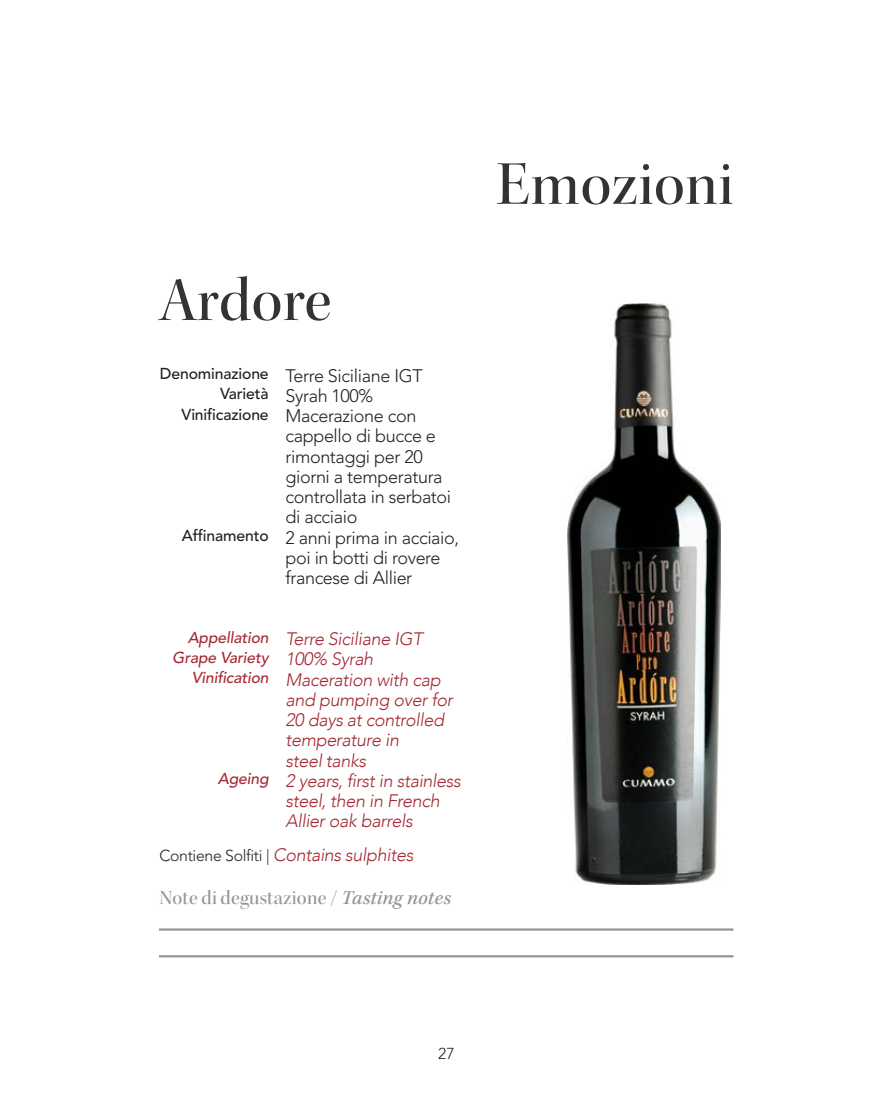
<style>
.page{position:relative;width:893px;height:1117px;background:#fff}
.page>*{position:absolute;margin:0;border:0;box-sizing:border-box;transform-origin:0 0}
.t1{font:63px "Kepler Std Medium Disp";letter-spacing:.005em;color:#313335}
.t2{font:20.25px "Kepler Std Medium Disp";letter-spacing:.01em;color:#939598}
.t3{font:italic 300 18px/20.2px "Avenir";letter-spacing:-.02em;color:#a52a34}
.t4{font:300 18px/20.2px "Avenir";letter-spacing:-.02em;color:#231f20}
.t5{font:500 15.75px "Avenir";letter-spacing:-.01em;color:#231f20}
.t6{font:italic 500 15.75px "Avenir LT Std";letter-spacing:-.01em;color:#a52a34}
.t7{font:300 15.75px "Avenir";color:#231f20}
.s1{font-style:normal;font-size:15.75px;color:#231f20}
.s2{font-family:"Kepler Std";font-weight:500;font-style:italic}
</style>
<div class="page">
<img style="left:567px;top:303px;width:154px;height:580px">
<hr style="left:159px;top:928px;width:574px;height:2px;background:#939598">
<hr style="left:159px;top:954px;width:574px;height:3px;background:#939598">
<p class="t1" style="left:159px;top:264px;width:173px">Ardore</p>
<p class="t5" style="left:160px;top:362px;width:110px">Denominazione</p>
<p class="t5" style="left:220px;top:382px;width:50px">Varietà</p>
<p class="t5" style="left:182px;top:402px;width:89px">Vinificazione</p>
<p class="t5" style="left:182px;top:524px;width:88px">Affinamento</p>
<p class="t4" style="left:285px;top:366px;width:139px">Terre Siciliane IGT</p>
<p class="t4" style="left:285px;top:386px;width:89px">Syrah 100%</p>
<p class="t4" style="left:285px;top:406px;width:167px">Macerazione con cappello di bucce e rimontaggi per 20 giorni a temperatura controllata in serbatoi</p>
<p class="t4" style="left:285px;top:507px;width:74px">di acciaio</p>
<p class="t4" style="left:285px;top:528px;width:175px">2 anni prima in acciaio,</p>
<p class="t4" style="left:285px;top:548px;width:157px">poi in botti di rovere</p>
<p class="t4" style="left:285px;top:568px;width:128px">francese di Allier</p>
<p class="t6" style="left:188px;top:628px;width:82px">Appellation</p>
<p class="t6" style="left:172px;top:648px;width:98px">Grape Variety</p>
<p class="t6" style="left:192px;top:668px;width:78px">Vinification</p>
<p class="t6" style="left:218px;top:769px;width:52px">Ageing</p>
<p class="t3" style="left:285px;top:628px;width:139px">Terre Siciliane IGT</p>
<p class="t3" style="left:285px;top:649px;width:89px">100% Syrah</p>
<p class="t3" style="left:285px;top:669px;width:169px">Maceration with cap and pumping over for<br>20 days at controlled temperature in</p>
<p class="t3" style="left:285px;top:750px;width:82px">steel tanks</p>
<p class="t3" style="left:285px;top:770px;width:177px">2 years, first in stainless</p>
<p class="t3" style="left:285px;top:790px;width:156px">steel, then in French</p>
<p class="t3" style="left:285px;top:811px;width:129px">Allier oak barrels</p>
<p class="t3" style="left:159px;top:844px;width:255px"><span class="s1">Contiene Solfiti |</span> Contains sulphites</p>
<p class="t2" style="left:159px;top:885px;width:293px">Note di degustazione / <span class="s2">Tasting notes</span></p>
<p class="t1" style="left:497px;top:148px;width:238px">Emozioni</p>
<p class="t7" style="left:438px;top:1041px;width:18px">27</p>
</div>
